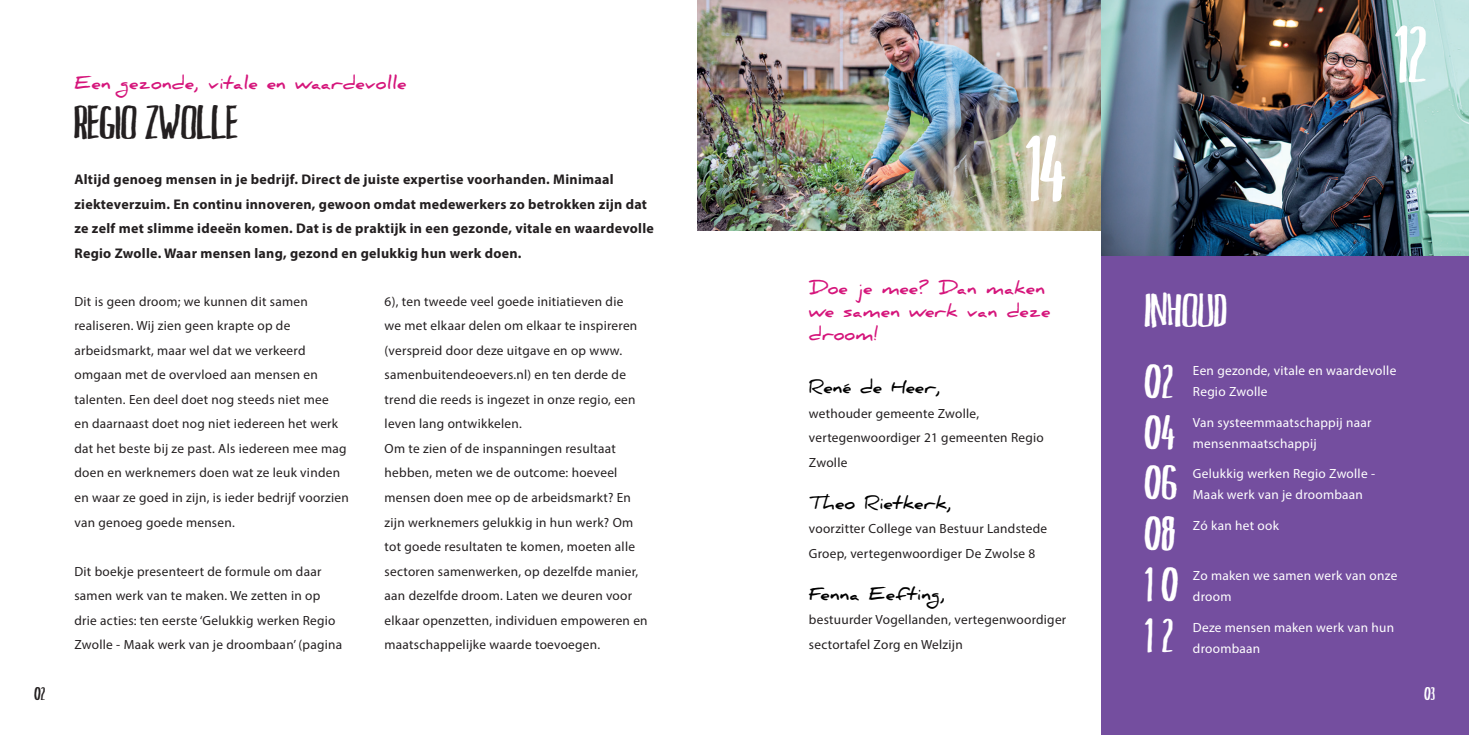
<style>
.page{position:relative;width:1469px;height:735px;background:#fff}
.page>*{position:absolute;margin:0;border:0;box-sizing:border-box;transform-origin:0 0}
.Dikke_kop{font:87.5px "Markus Ink";color:#fff}
.Dikke_kop-2{font:76.12px "Markus Ink";color:#fff}
.Dikke_kop-3{font:45.5px "Markus Ink";color:#fff}
.Dikke_kop-4{font:45.5px "Markus Ink";color:#231f20}
.Schuine_kop{font:700 17.5px/22.8px "Daniel";letter-spacing:.02em;color:#d5157b}
.Schuine_kop-2{font:700 17.5px "Daniel";letter-spacing:.02em;color:#000}
.Dikke_kop-5{font:17.5px "Markus Ink";color:#231f20}
.Dikke_kop-6{font:17.5px "Markus Ink";color:#fff}
.Basisalinea_bold{font:700 14px/24.5px "Myriad Pro";letter-spacing:.02em;color:#231f20}
.t1{font:700 14px "Daniel";color:#fff}
.t2{font:13.3px/24.5px "Myriad Pro";letter-spacing:.02em;color:#231f20}
.Basis_-_wit{font:13.3px/21px "Myriad Pro";letter-spacing:.02em;color:#fff}
</style>
<div class="page">
<img style="left:697px;top:0;width:404px;height:231px">
<div style="left:1101px;top:163px;width:367px;height:571px;background:#744e9f"></div>
<img style="left:1101px;top:0;width:367px;height:256px">
<p class="Schuine_kop" style="left:74px;top:71px;width:333px">Een gezonde, vitale en waardevolle</p>
<p class="Dikke_kop-4" style="left:74px;top:99px;width:166px">REGIO ZWOLLE</p>
<p class="Basisalinea_bold" style="left:74px;top:166px;width:581px">Altijd genoeg mensen in je bedrijf. Direct de juiste expertise voorhanden. Minimaal ziekteverzuim. En continu innoveren, gewoon omdat medewerkers zo betrokken zijn dat ze zelf met slimme ideeën komen. Dat is de praktijk in een gezonde, vitale en waardevolle Regio Zwolle. Waar mensen lang, gezond en gelukkig hun werk doen.</p>
<p class="t2" style="left:74px;top:289px;width:276px">Dit is geen droom; we kunnen dit samen realiseren. Wij zien geen krapte op de arbeidsmarkt, maar wel dat we verkeerd omgaan met de overvloed aan mensen en talenten. Een deel doet nog steeds niet mee<br>en daarnaast doet nog niet iedereen het werk dat het beste bij ze past. Als iedereen mee mag doen en werknemers doen wat ze leuk vinden en waar ze goed in zijn, is ieder bedrijf voorzien van genoeg goede mensen.</p>
<p class="t2" style="left:74px;top:558px;width:269px">Dit boekje presenteert de formule om daar samen werk van te maken. We zetten in op drie acties: ten eerste ‘Gelukkig werken Regio Zwolle - Maak werk van je droombaan’ (pagina</p>
<p class="t2" style="left:384px;top:289px;width:254px">6), ten tweede veel goede initiatieven die we met elkaar delen om elkaar te inspireren (verspreid door deze uitgave en op www. samenbuitendeoevers.nl) en ten derde de trend die reeds is ingezet in onze regio, een leven lang ontwikkelen.</p>
<p class="t2" style="left:384px;top:436px;width:264px">Om te zien of de inspanningen resultaat hebben, meten we de outcome: hoeveel mensen doen mee op de arbeidsmarkt? En zijn werknemers gelukkig in hun werk? Om tot goede resultaten te komen, moeten alle sectoren samenwerken, op dezelfde manier, aan dezelfde droom. Laten we deuren voor elkaar openzetten, individuen empoweren en maatschappelijke waarde toevoegen.</p>
<p class="Dikke_kop" style="left:1025px;top:123px;width:42px">14</p>
<p class="Schuine_kop" style="left:809px;top:276px;width:243px">Doe je mee? Dan maken we samen werk van deze droom!</p>
<p class="Schuine_kop-2" style="left:809px;top:376px;width:133px">René de Heer,</p>
<p class="t2" style="left:809px;top:400px;width:172px">wethouder gemeente Zwolle,</p>
<p class="t2" style="left:809px;top:425px;width:236px">vertegenwoordiger 21 gemeenten Regio<br>Zwolle</p>
<p class="Schuine_kop-2" style="left:809px;top:492px;width:144px">Theo Rietkerk,</p>
<p class="t2" style="left:809px;top:516px;width:240px">voorzitter College van Bestuur Landstede<br>Groep, vertegenwoordiger De Zwolse 8</p>
<p class="Schuine_kop-2" style="left:809px;top:583px;width:138px">Fenna Eefting,</p>
<p class="t2" style="left:809px;top:607px;width:259px">bestuurder Vogellanden, vertegenwoordiger sectortafel Zorg en Welzijn</p>
<p class="Dikke_kop-2" style="left:1394px;top:15px;width:34px">12</p>
<p class="Dikke_kop-3" style="left:1144px;top:286px;width:84px">INHOUD</p>
<p class="Basis_-_wit" style="left:1192px;top:359px;width:205px">Een gezonde, vitale en waardevolle</p>
<p class="Basis_-_wit" style="left:1192px;top:380px;width:76px">Regio Zwolle</p>
<p class="Basis_-_wit" style="left:1192px;top:411px;width:180px">Van systeemmaatschappij naar mensenmaatschappij</p>
<p class="Basis_-_wit" style="left:1192px;top:462px;width:184px">Gelukkig werken Regio Zwolle -</p>
<p class="Basis_-_wit" style="left:1192px;top:483px;width:171px">Maak werk van je droombaan</p>
<p class="Basis_-_wit" style="left:1192px;top:514px;width:87px">Zó kan het ook</p>
<p class="Dikke_kop-3" style="left:1144px;top:357px;width:30px">02</p>
<p class="Dikke_kop-3" style="left:1144px;top:408px;width:32px">04</p>
<p class="Dikke_kop-3" style="left:1144px;top:459px;width:34px">06</p>
<p class="Dikke_kop-3" style="left:1144px;top:510px;width:32px">08</p>
<p class="Dikke_kop-3" style="left:1144px;top:560px;width:35px">10</p>
<p class="Dikke_kop-3" style="left:1144px;top:611px;width:30px">12</p>
<p class="Basis_-_wit" style="left:1192px;top:564px;width:206px">Zo maken we samen werk van onze droom</p>
<p class="Basis_-_wit" style="left:1192px;top:616px;width:203px">Deze mensen maken werk van hun droombaan</p>
<p class="t1" style="left:1410px;top:685px;width:26px">04</p>
<p class="Dikke_kop-5" style="left:34px;top:684px;width:13px">02</p>
<p class="Dikke_kop-6" style="left:1424px;top:684px;width:12px">03</p>
</div>
